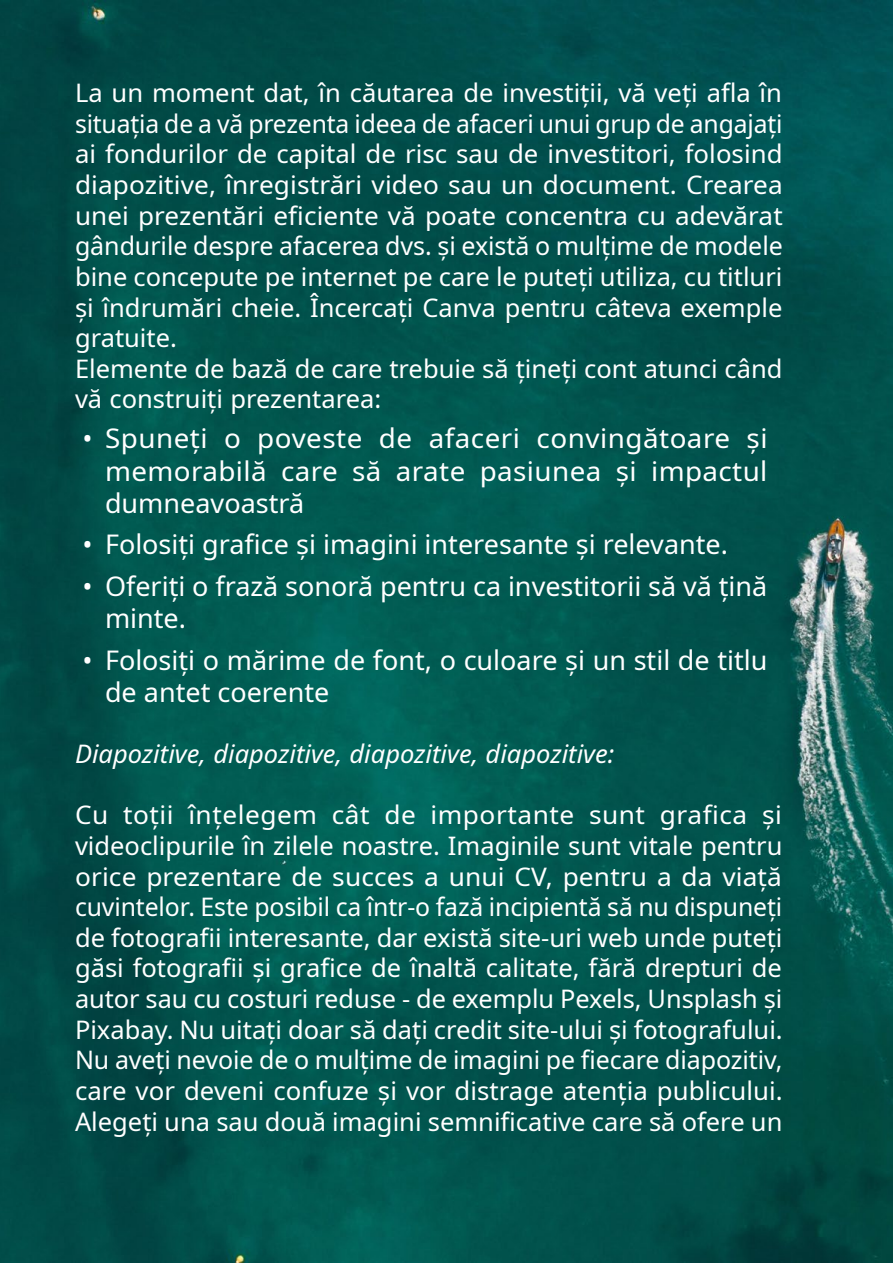
<style>
.page{position:relative;width:893px;height:1263px;background:#fff}
.page>*{position:absolute;margin:0;border:0;box-sizing:border-box;transform-origin:0 0}
.t1{font:27px/32.4px "Noto Sans";color:#fff}
.t2{font:25.5px/30.6px "Noto Sans";color:#fff}
.t3{font:italic 25.5px "Noto Sans";color:#fff}
</style>
<div class="page">
<img style="left:0;top:0;width:893px;height:1263px">
<p class="t2" style="left:75px;top:78px;width:709px">La un moment dat, în căutarea de investiții, vă veți afla în situația de a vă prezenta ideea de afaceri unui grup de angajați ai fondurilor de capital de risc sau de investitori, folosind diapozitive, înregistrări video sau un document. Crearea unei prezentări eficiente vă poate concentra cu adevărat gândurile despre afacerea dvs. și există o mulțime de modele bine concepute pe internet pe care le puteți utiliza, cu titluri și îndrumări cheie. Încercați Canva pentru câteva exemple gratuite.<br>Elemente de bază de care trebuie să țineți cont atunci când vă construiți prezentarea:</p>
<p class="t1" style="left:105px;top:423px;width:664px;text-align:justify;text-indent:-22px">• Spuneți o poveste de afaceri convingătoare și memorabilă care să arate pasiunea și impactul dumneavoastră</p>
<p class="t1" style="left:83px;top:529px;width:647px">• Folosiți grafice și imagini interesante și relevante.</p>
<p class="t1" style="left:105px;top:570px;width:664px;text-indent:-22px">• Oferiți o frază sonoră pentru ca investitorii să vă țină minte.</p>
<p class="t1" style="left:105px;top:644px;width:664px;text-indent:-22px">• Folosiți o mărime de font, o culoare și un stil de titlu de antet coerente</p>
<p class="t3" style="left:75px;top:736px;width:541px">Diapozitive, diapozitive, diapozitive, diapozitive:</p>
<p class="t2" style="left:75px;top:800px;width:709px;text-align:justify">Cu toții înțelegem cât de importante sunt grafica și videoclipurile în zilele noastre. Imaginile sunt vitale pentru orice prezentare de succes a unui CV, pentru a da viață cuvintelor. Este posibil ca într-o fază incipientă să nu dispuneți de fotografii interesante, dar există site-uri web unde puteți găsi fotografii și grafice de înaltă calitate, fără drepturi de autor sau cu costuri reduse - de exemplu Pexels, Unsplash și Pixabay. Nu uitați doar să dați credit site-ului și fotografului.<br>Nu aveți nevoie de o mulțime de imagini pe fiecare diapozitiv, care vor deveni confuze și vor distrage atenția publicului.<br>Alegeți una sau două imagini semnificative care să ofere un</p>
</div>
